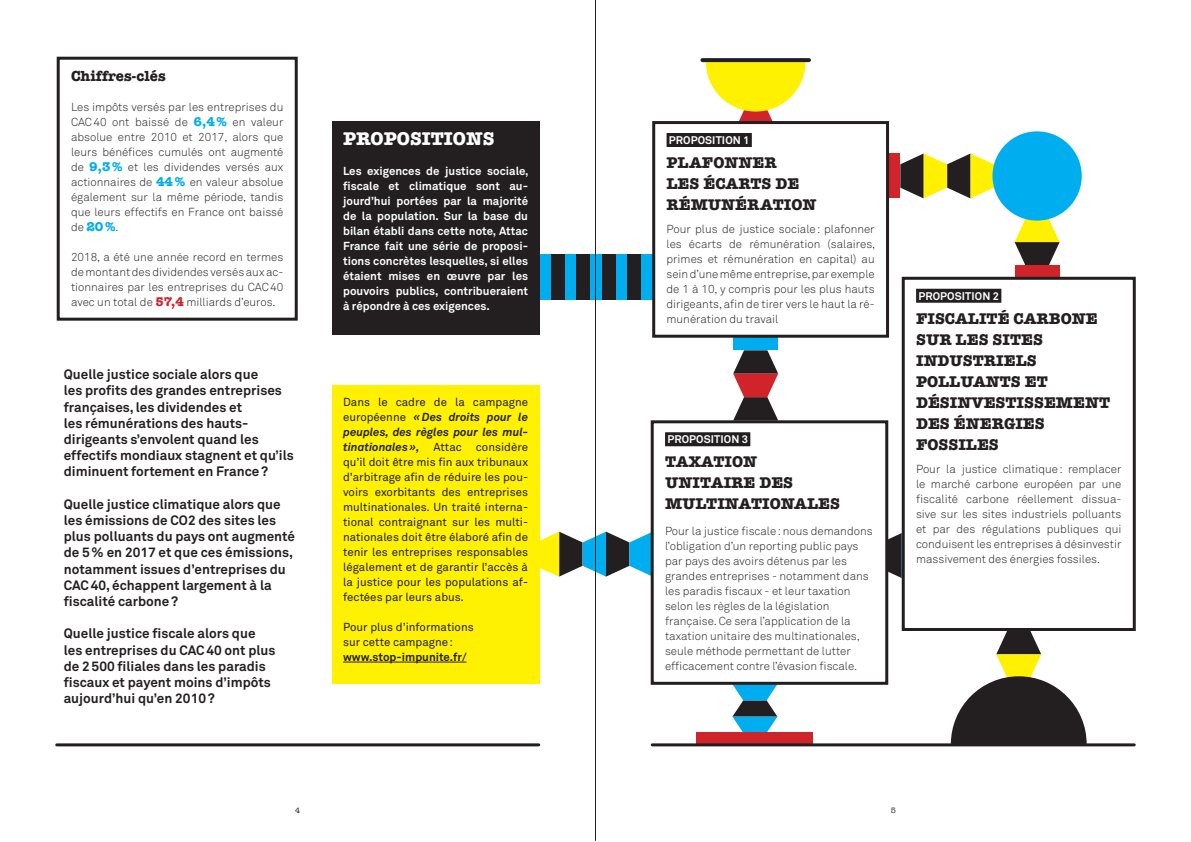
<style>
.page{position:relative;width:1191px;height:842px;background:#fff}
.page>*{position:absolute;margin:0;border:0;box-sizing:border-box;transform-origin:0 0}
.t1{font:700 19px "American Typewriter";color:#fff}
.t2{font:700 16px/21px "American Typewriter";color:#231f20}
.t3{font:700 15px "American Typewriter";color:#231f20}
.t4{font:700 13.5px/16.2px "Akkurat Std";color:#231f20}
.t5{font:300 11.5px/15px "Akkurat Std";color:#231f20;text-align:justify}
.t6{font:11.5px/15px "Akkurat Std";color:#231f20;text-align:justify}
.t7{font:700 11.5px/15px "Akkurat Std";color:#fff;text-align:justify}
.t8{font:700 11.5px "Akkurat Std";color:#231f20}
.t9{font:700 11px "Akkurat Std";letter-spacing:.01em;color:#fff}
.t10{font:8px "American Typewriter";color:#231f20}
.s1{font-family:"American Typewriter";font-weight:700;font-size:13px;color:#00aeef}
.s2{font-family:"American Typewriter";font-weight:700;font-size:13px;color:#d1232a}
.s3{font-weight:700;font-style:italic}
</style>
<div class="page">
<svg style="left:733px;top:350px;width:45px;height:70px"></svg>
<div style="left:733px;top:338px;width:45px;height:12px;background:#00aeef"></div>
<div style="left:539px;top:254px;width:13px;height:45px;background:#00aeef"></div>
<div style="left:564px;top:254px;width:13px;height:45px;background:#00aeef"></div>
<div style="left:590px;top:254px;width:13px;height:45px;background:#00aeef"></div>
<div style="left:615px;top:254px;width:13px;height:45px;background:#00aeef"></div>
<div style="left:641px;top:254px;width:13px;height:45px;background:#00aeef"></div>
<div style="left:551px;top:254px;width:13px;height:45px;background:#231f20"></div>
<div style="left:577px;top:254px;width:13px;height:45px;background:#231f20"></div>
<div style="left:602px;top:254px;width:13px;height:45px;background:#231f20"></div>
<div style="left:628px;top:254px;width:13px;height:45px;background:#231f20"></div>
<svg style="left:706px;top:62px;width:99px;height:59px"></svg>
<svg style="left:702px;top:58px;width:107px;height:4px"></svg>
<svg style="left:1014px;top:219px;width:45px;height:46px"></svg>
<svg style="left:900px;top:153px;width:93px;height:45px"></svg>
<div style="left:887px;top:154px;width:13px;height:44px;background:#d1232a"></div>
<div style="left:1015px;top:265px;width:44px;height:13px;background:#d1232a"></div>
<div style="left:992px;top:131px;width:89px;height:90px;background:#00aeef;border-radius:50%"></div>
<svg style="left:951px;top:631px;width:135px;height:112px"></svg>
<svg style="left:732px;top:685px;width:45px;height:47px"></svg>
<svg style="left:888px;top:533px;width:13px;height:45px"></svg>
<svg style="left:539px;top:532px;width:111px;height:45px"></svg>
<div style="left:697px;top:732px;width:116px;height:13px;background:#d1232a"></div>
<div style="left:666px;top:133px;width:86px;height:14px;background:#231f20"></div>
<div style="left:652px;top:121px;width:237px;height:217px;border:3px solid #231f20"></div>
<div style="left:57px;top:57px;width:241px;height:264px;border:3px solid #231f20"></div>
<div style="left:332px;top:121px;width:207px;height:214px;background:#231f20"></div>
<div style="left:332px;top:385px;width:207px;height:299px;background:#fff101"></div>
<hr style="left:343px;top:662px;width:123px;height:1px;background:#231f20">
<div style="left:916px;top:289px;width:85px;height:14px;background:#231f20"></div>
<div style="left:901px;top:277px;width:234px;height:354px;border:3px solid #231f20"></div>
<div style="left:665px;top:432px;width:85px;height:14px;background:#231f20"></div>
<div style="left:650px;top:420px;width:238px;height:265px;border:3px solid #231f20"></div>
<hr style="left:652px;top:743px;width:482px;height:3px;background:#231f20">
<hr style="left:57px;top:743px;width:482px;height:3px;background:#231f20">
<hr style="left:595px;top:0;width:1px;height:840px;background:#231f20">
<h3 class="t3" style="left:71px;top:63px;width:96px">Chiffres-clés</h3>
<p class="t5" style="left:71px;top:100px;width:214px">Les impôts versés par les entreprises du CAC40 ont baissé de <span class="s1">6,4%</span> en valeur absolue entre 2010 et 2017, alors que leurs bénéfices cumulés ont augmenté de <span class="s1">9,3%</span> et les dividendes versés aux actionnaires de <span class="s1">44%</span> en valeur absolue également sur la même période, tandis que leurs effectifs en France ont baissé de <span class="s1">20%</span>.</p>
<p class="t5" style="left:71px;top:250px;width:214px">2018, a été une année record en termes de montant des dividendes versés aux ac&shy;tionnaires par les entreprises du CAC40 avec un total de <span class="s2">57,4</span> milliards d’euros.</p>
<p class="t4" style="left:64px;top:366px;width:232px">Quelle justice sociale alors que<br>les profits des grandes entreprises françaises, les dividendes et<br>les rémunérations des hauts&shy;dirigeants s’envolent quand les effectifs mondiaux stagnent et qu’ils diminuent fortement en France?</p>
<p class="t4" style="left:64px;top:496px;width:233px">Quelle justice climatique alors que les émissions de CO2 des sites les plus polluants du pays ont augmenté de 5% en 2017 et que ces émissions, notamment issues d’entreprises du<br>CAC40, échappent largement à la fiscalité carbone?</p>
<p class="t4" style="left:64px;top:625px;width:213px">Quelle justice fiscale alors que les entreprises du CAC40 ont plus de 2500 filiales dans les paradis fiscaux et payent moins d’impôts aujourd’hui qu’en 2010?</p>
<h1 class="t1" style="left:343px;top:123px;width:153px">PROPOSITIONS</h1>
<p class="t7" style="left:343px;top:164px;width:187px">Les exigences de justice sociale, fiscale et climatique sont au&shy;jourd’hui portées par la majorité de la population. Sur la base du bilan établi dans cette note, Attac France fait une série de proposi&shy;tions concrètes lesquelles, si elles étaient mises en œuvre par les pouvoirs publics, contribueraient à répondre à ces exigences.</p>
<p class="t6" style="left:343px;top:394px;width:186px">Dans le cadre de la campagne européenne <span class="s3">«Des droits pour le peuples, des règles pour les mul&shy;tinationales»,</span> Attac considère qu’il doit être mis fin aux tribunaux d’arbitrage afin de réduire les pou&shy;voirs exorbitants des entreprises multinationales. Un traité interna&shy;tional contraignant sur les multi&shy;nationales doit être élaboré afin de tenir les entreprises responsables légalement et de garantir l’accès à la justice pour les populations af&shy;fectées par leurs abus.</p>
<p class="t6" style="left:343px;top:619px;width:132px">Pour plus d’informations sur cette campagne:</p>
<p class="t8" style="left:343px;top:649px;width:125px">www.stop-impunite.fr/</p>
<p class="t9" style="left:669px;top:133px;width:82px">PROPOSITION 1</p>
<h2 class="t2" style="left:666px;top:151px;width:151px">PLAFONNER<br>LES ÉCARTS DE<br>RÉMUNÉRATION</h2>
<p class="t5" style="left:666px;top:222px;width:210px">Pour plus de justice sociale: plafonner les écarts de rémunération (salaires, primes et rémunération en capital) au sein d’une même entreprise, par exemple de 1 à 10, y compris pour les plus hauts dirigeants, afin de tirer vers le haut la ré&shy;munération du travail</p>
<p class="t9" style="left:667px;top:433px;width:82px">PROPOSITION 3</p>
<h2 class="t2" style="left:665px;top:450px;width:176px">TAXATION<br>UNITAIRE DES<br>MULTINATIONALES</h2>
<p class="t5" style="left:665px;top:524px;width:209px;text-align:left">Pour la justice fiscale: nous demandons l’obligation d’un reporting public pays par pays des avoirs détenus par les grandes entreprises - notamment dans les paradis fiscaux - et leur taxation selon les règles de la législation française. Ce sera l’application de la taxation unitaire des multinationales, seule méthode permettant de lutter efficacement contre l’évasion fiscale.</p>
<p class="t9" style="left:918px;top:289px;width:82px">PROPOSITION 2</p>
<h2 class="t2" style="left:916px;top:307px;width:195px">FISCALITÉ CARBONE<br>SUR LES SITES<br>INDUSTRIELS<br>POLLUANTS ET<br>DÉSINVESTISSEMENT<br>DES ÉNERGIES<br>FOSSILES</h2>
<p class="t5" style="left:916px;top:462px;width:207px">Pour la justice climatique: remplacer le marché carbone européen par une fiscalité carbone réellement dissua&shy;sive sur les sites industriels polluants et par des régulations publiques qui conduisent les entreprises à désinvestir massivement des énergies fossiles.</p>
<p class="t10" style="left:295px;top:804px;width:7px">4</p>
<p class="t10" style="left:890px;top:804px;width:7px">5</p>
</div>
